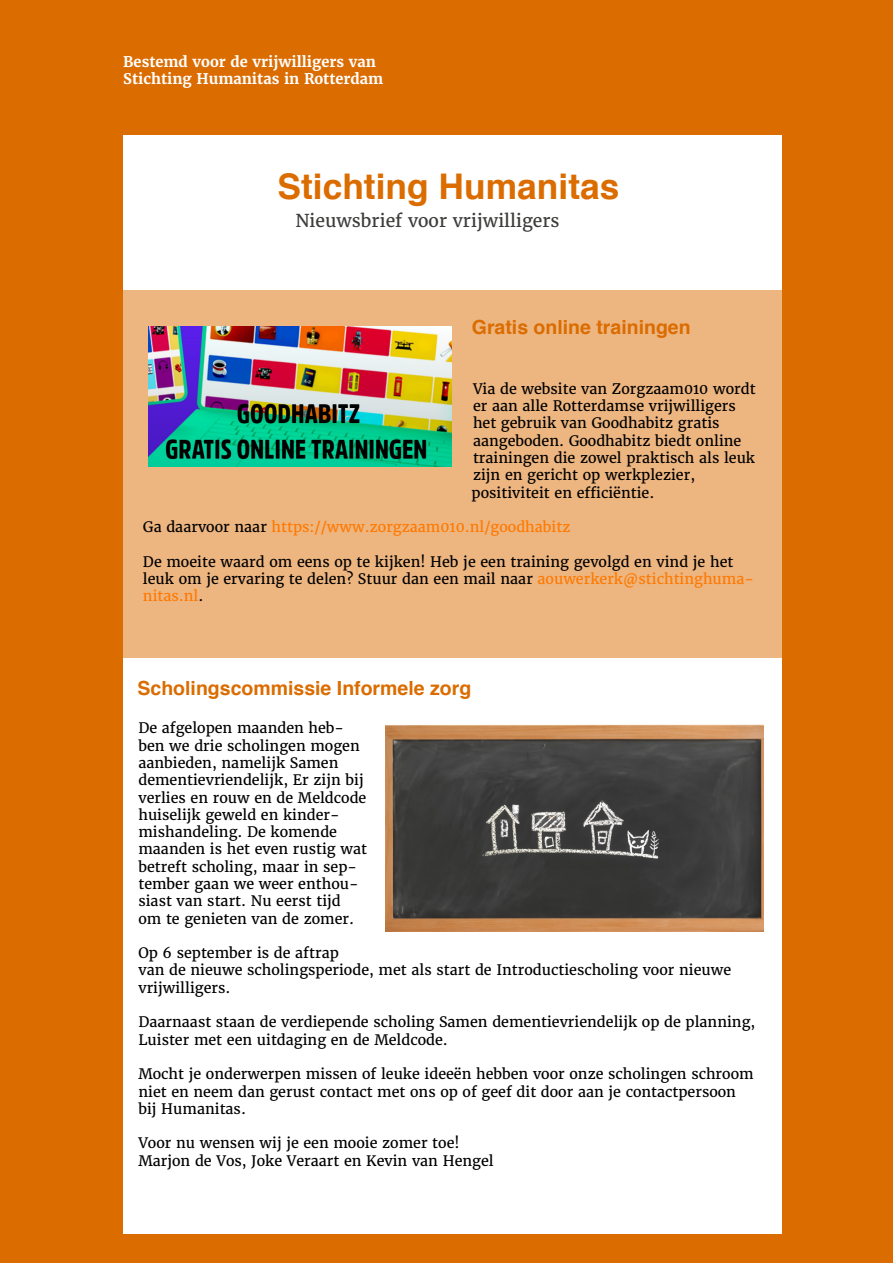
<style>
.page{position:relative;width:893px;height:1263px;background:#db6c00}
.page>*{position:absolute;margin:0;border:0;box-sizing:border-box;transform-origin:0 0}
.t1{font:700 35.4px "Helvetica";color:#db6c00}
.t2{font:700 19.5px "Helvetica";color:#db6c00}
.t3{font:17.7px "Merriweather";color:#3c3c3b}
.t4{font:700 14.7px/17.5px "Merriweather";color:#fff}
.t5{font:14.4px/17.2px "Merriweather";color:#000}
.t6{font:14.4px "Merriweather";color:#ff7900}
.s1{color:#000}
.s2{color:#ff7900}
</style>
<div class="page">
<div style="left:123px;top:136px;width:659px;height:1098px;background:#fff"></div>
<div style="left:123px;top:291px;width:659px;height:367px;background:#edb580"></div>
<img style="left:148px;top:326px;width:304px;height:140px">
<img style="left:386px;top:724px;width:377px;height:207px">
<p class="t4" style="left:123px;top:52px;width:261px">Bestemd voor de vrijwilligers van<br>Stichting Humanitas in Rotterdam</p>
<h1 class="t1" style="left:277px;top:158px;width:343px">Stichting Humanitas</h1>
<p class="t3" style="left:295px;top:209px;width:266px">Nieuwsbrief voor vrijwilligers</p>
<h2 class="t2" style="left:472px;top:311px;width:220px">Gratis online trainingen</h2>
<p class="t5" style="left:472px;top:380px;width:285px">Via de website van Zorgzaam010 wordt er aan alle Rotterdamse vrijwilligers het gebruik van Goodhabitz gratis aangeboden. Goodhabitz biedt online trainingen die zowel praktisch als leuk zijn en gericht op werkplezier, positiviteit en efficiëntie.</p>
<p class="t6" style="left:143px;top:518px;width:429px"><span class="s1">Ga daarvoor naar</span> https://www.zorgzaam010.nl/goodhabitz</p>
<p class="t5" style="left:143px;top:553px;width:612px">De moeite waard om eens op te kijken! Heb je een training gevolgd en vind je het leuk om je ervaring te delen? Stuur dan een mail naar <span class="s2">aouwerkerk@stichtinghuma&shy;nitas.nl</span>.</p>
<h2 class="t2" style="left:137px;top:672px;width:335px">Scholingscommissie Informele zorg</h2>
<p class="t5" style="left:138px;top:719px;width:230px">De afgelopen maanden heb&shy;ben we drie scholingen mogen aanbieden, namelijk Samen dementievriendelijk, Er zijn bij verlies en rouw en de Meldcode huiselijk geweld en kinder&shy;mishandeling. De komende maanden is het even rustig wat betreft scholing, maar in sep&shy;tember gaan we weer enthou&shy;siast van start. Nu eerst tijd om te genieten van de zomer.</p>
<p class="t5" style="left:138px;top:944px;width:594px">Op 6 september is de aftrap<br>van de nieuwe scholingsperiode, met als start de Introductiescholing voor nieuwe vrijwilligers.</p>
<p class="t5" style="left:138px;top:1013px;width:618px">Daarnaast staan de verdiepende scholing Samen dementievriendelijk op de planning,<br>Luister met een uitdaging en de Meldcode.</p>
<p class="t5" style="left:138px;top:1065px;width:617px">Mocht je onderwerpen missen of leuke ideeën hebben voor onze scholingen schroom niet en neem dan gerust contact met ons op of geef dit door aan je contactpersoon bij Humanitas.</p>
<p class="t5" style="left:138px;top:1134px;width:357px">Voor nu wensen wij je een mooie zomer toe!<br>Marjon de Vos, Joke Veraart en Kevin van Hengel</p>
</div>
